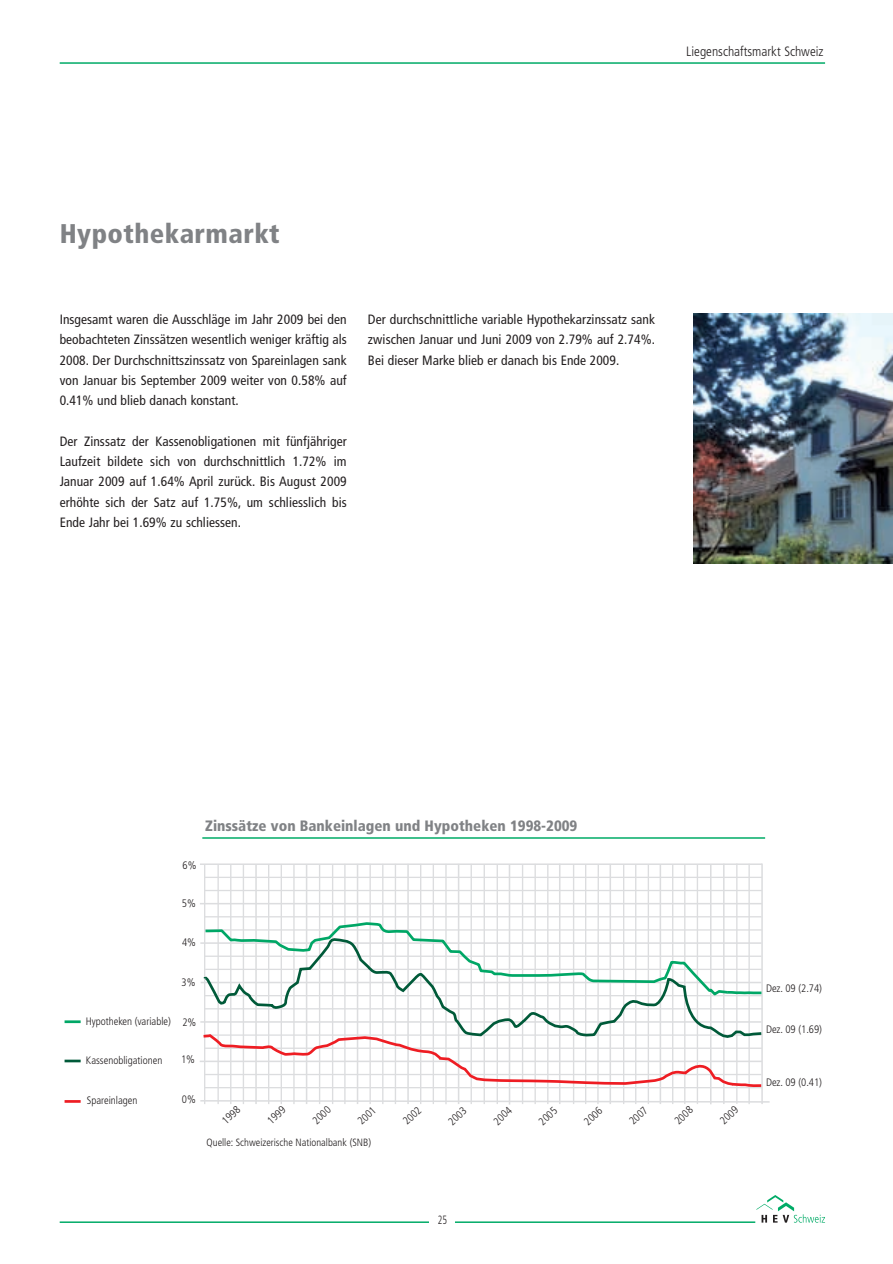
<style>
.page{position:relative;width:893px;height:1264px;background:#fff}
.page>*{position:absolute;margin:0;border:0;box-sizing:border-box;transform-origin:0 0}
.t1{font:900 condensed 27px "Frutiger";letter-spacing:.015em;color:#808285}
.t2{font:900 condensed 15px "Frutiger";color:#808285}
.t3{font:condensed 13.5px/20.2px "Frutiger";letter-spacing:.005em;color:#231f20;text-align:justify}
.t4{font:300 condensed 13.5px "Frutiger";color:#231f20}
.t5{font:300 condensed 12px "Frutiger";color:#231f20;scale:.8 1}
.t6{font:300 condensed 10.8px "Frutiger";color:#231f20}
.t7{font:300 condensed 10.5px "Frutiger";color:#231f20}
</style>
<div class="page">
<hr style="left:60px;top:62px;width:765px;height:2px;background:#00ab67">
<hr style="left:610px;top:863px;width:1px;height:240px;background:#dcdddf">
<hr style="left:573px;top:864px;width:1px;height:239px;background:#dcdddf">
<hr style="left:597px;top:864px;width:2px;height:239px;background:#dcdddf">
<hr style="left:585px;top:863px;width:1px;height:240px;background:#dcdddf">
<hr style="left:559px;top:863px;width:1px;height:240px;background:#dcdddf">
<hr style="left:522px;top:863px;width:1px;height:240px;background:#dcdddf">
<hr style="left:535px;top:863px;width:1px;height:240px;background:#dcdddf">
<hr style="left:547px;top:864px;width:1px;height:239px;background:#dcdddf">
<hr style="left:204px;top:864px;width:1px;height:239px;background:#dcdddf">
<hr style="left:217px;top:864px;width:2px;height:239px;background:#dcdddf">
<hr style="left:230px;top:864px;width:1px;height:239px;background:#dcdddf">
<hr style="left:243px;top:864px;width:1px;height:239px;background:#dcdddf">
<hr style="left:255px;top:864px;width:2px;height:239px;background:#dcdddf">
<hr style="left:268px;top:864px;width:1px;height:239px;background:#dcdddf">
<hr style="left:281px;top:864px;width:1px;height:239px;background:#dcdddf">
<hr style="left:293px;top:864px;width:2px;height:239px;background:#dcdddf">
<hr style="left:306px;top:864px;width:1px;height:239px;background:#dcdddf">
<hr style="left:319px;top:864px;width:1px;height:239px;background:#dcdddf">
<hr style="left:332px;top:864px;width:1px;height:239px;background:#dcdddf">
<hr style="left:200px;top:863px;width:562px;height:1px;background:#dcdddf">
<hr style="left:205px;top:876px;width:557px;height:1px;background:#dcdddf">
<hr style="left:205px;top:889px;width:557px;height:2px;background:#dcdddf">
<hr style="left:200px;top:902px;width:562px;height:2px;background:#dcdddf">
<hr style="left:205px;top:916px;width:556px;height:1px;background:#dcdddf">
<hr style="left:200px;top:942px;width:561px;height:1px;background:#dcdddf">
<hr style="left:201px;top:981px;width:560px;height:2px;background:#dcdddf">
<hr style="left:200px;top:1021px;width:561px;height:1px;background:#dcdddf">
<hr style="left:200px;top:1060px;width:562px;height:1px;background:#dcdddf">
<svg style="left:200px;top:1099px;width:570px;height:4px"></svg>
<hr style="left:344px;top:863px;width:2px;height:240px;background:#dcdddf">
<hr style="left:357px;top:863px;width:1px;height:240px;background:#dcdddf">
<hr style="left:369px;top:863px;width:2px;height:240px;background:#dcdddf">
<hr style="left:382px;top:863px;width:1px;height:240px;background:#dcdddf">
<hr style="left:395px;top:863px;width:1px;height:240px;background:#dcdddf">
<hr style="left:407px;top:863px;width:2px;height:240px;background:#dcdddf">
<hr style="left:420px;top:863px;width:1px;height:240px;background:#dcdddf">
<hr style="left:433px;top:863px;width:1px;height:240px;background:#dcdddf">
<hr style="left:445px;top:863px;width:2px;height:241px;background:#dcdddf">
<hr style="left:458px;top:863px;width:1px;height:240px;background:#dcdddf">
<hr style="left:471px;top:863px;width:1px;height:240px;background:#dcdddf">
<hr style="left:484px;top:864px;width:1px;height:239px;background:#dcdddf">
<hr style="left:497px;top:864px;width:1px;height:239px;background:#dcdddf">
<hr style="left:509px;top:864px;width:1px;height:240px;background:#dcdddf">
<hr style="left:660px;top:864px;width:1px;height:239px;background:#dcdddf">
<hr style="left:623px;top:864px;width:1px;height:239px;background:#dcdddf">
<hr style="left:648px;top:864px;width:1px;height:239px;background:#dcdddf">
<hr style="left:635px;top:864px;width:1px;height:239px;background:#dcdddf">
<hr style="left:710px;top:864px;width:2px;height:240px;background:#dcdddf">
<hr style="left:672px;top:864px;width:1px;height:239px;background:#dcdddf">
<hr style="left:697px;top:864px;width:1px;height:239px;background:#dcdddf">
<hr style="left:684px;top:864px;width:1px;height:239px;background:#dcdddf">
<hr style="left:723px;top:863px;width:2px;height:240px;background:#dcdddf">
<hr style="left:761px;top:863px;width:2px;height:240px;background:#dcdddf">
<hr style="left:736px;top:863px;width:1px;height:240px;background:#dcdddf">
<hr style="left:748px;top:863px;width:2px;height:240px;background:#dcdddf">
<svg style="left:202px;top:942px;width:560px;height:91px"></svg>
<svg style="left:201px;top:1033px;width:561px;height:55px"></svg>
<svg style="left:203px;top:920px;width:559px;height:77px"></svg>
<hr style="left:202px;top:837px;width:563px;height:1px;background:#00ab67">
<img style="left:693px;top:314px;width:200px;height:249px">
<svg style="left:756px;top:1195px;width:69px;height:27px"></svg>
<hr style="left:60px;top:1221px;width:695px;height:1px;background:#00ab67">
<div style="left:430px;top:1200px;width:25px;height:39px;background:#fff"></div>
<hr style="left:65px;top:1059px;width:16px;height:3px;background:#005a39">
<hr style="left:65px;top:1099px;width:16px;height:3px;background:#ee1d23">
<svg style="left:65px;top:1020px;width:16px;height:2px"></svg>
<p class="t4" style="left:686px;top:46px;width:139px">Liegenschaftsmarkt Schweiz</p>
<h1 class="t1" style="left:60px;top:223px;width:221px">Hypothekarmarkt</h1>
<p class="t3" style="left:60px;top:310px;width:289px">Insgesamt waren die Ausschläge im Jahr 2009 bei den beobachteten Zinssätzen wesentlich weniger kräftig als 2008. Der Durchschnittszinssatz von Spareinlagen sank von Januar bis September 2009 weiter von 0.58% auf 0.41% und blieb danach konstant.</p>
<p class="t3" style="left:60px;top:432px;width:289px">Der Zinssatz der Kassenobligationen mit fünfjähriger Laufzeit bildete sich von durchschnittlich 1.72% im Januar 2009 auf 1.64% April zurück. Bis August 2009 er höhte sich der Satz auf 1.75%, um schliesslich bis Ende Jahr bei 1.69% zu schliessen.</p>
<p class="t3" style="left:368px;top:310px;width:289px">Der durchschnittliche variable Hypothekarzinssatz sank zwischen Januar und Juni 2009 von 2.79% auf 2.74%.<br>Bei dieser Marke blieb er danach bis Ende 2009.</p>
<p class="t2" style="left:205px;top:819px;width:374px">Zinssätze von Bankeinlagen und Hypotheken 1998-2009</p>
<p class="t6" style="left:183px;top:860px;width:15px">6%</p>
<p class="t6" style="left:182px;top:898px;width:15px">5%</p>
<p class="t6" style="left:182px;top:937px;width:15px">4%</p>
<p class="t6" style="left:182px;top:977px;width:15px">3%</p>
<p class="t6" style="left:86px;top:1016px;width:87px">Hypotheken (variable)</p>
<p class="t6" style="left:86px;top:1056px;width:78px">Kassenobligationen</p>
<p class="t6" style="left:182px;top:1017px;width:15px">2%</p>
<p class="t6" style="left:181px;top:1055px;width:15px">1%</p>
<p class="t6" style="left:766px;top:983px;width:58px">Dez. 09 (2.74)</p>
<p class="t6" style="left:766px;top:1024px;width:58px">Dez. 09 (1.69)</p>
<p class="t6" style="left:766px;top:1077px;width:58px">Dez. 09 (0.41)</p>
<p class="t6" style="left:87px;top:1096px;width:52px">Spareinlagen</p>
<p class="t6" style="left:182px;top:1095px;width:15px">0%</p>
<p class="t6" style="left:221px;top:1118px;width:22px;rotate:-43deg">1998</p>
<p class="t6" style="left:266px;top:1118px;width:22px;rotate:-43deg">1999</p>
<p class="t6" style="left:311px;top:1118px;width:22px;rotate:-43deg">2000</p>
<p class="t6" style="left:356px;top:1119px;width:22px;rotate:-43deg">2001</p>
<p class="t6" style="left:402px;top:1119px;width:22px;rotate:-43deg">2002</p>
<p class="t7" style="left:207px;top:1138px;width:166px">Quelle: Schweizerische Nationalbank (SNB)</p>
<p class="t6" style="left:447px;top:1119px;width:22px;rotate:-43deg">2003</p>
<p class="t6" style="left:628px;top:1119px;width:22px;rotate:-43deg">2007</p>
<p class="t6" style="left:719px;top:1118px;width:22px;rotate:-43deg">2009</p>
<p class="t6" style="left:492px;top:1119px;width:22px;rotate:-43deg">2004</p>
<p class="t6" style="left:537px;top:1119px;width:22px;rotate:-43deg">2005</p>
<p class="t6" style="left:583px;top:1119px;width:22px;rotate:-43deg">2006</p>
<p class="t6" style="left:673px;top:1118px;width:22px;rotate:-43deg">2008</p>
<p class="t5" style="left:438px;top:1214px;width:13px">25</p>
</div>
